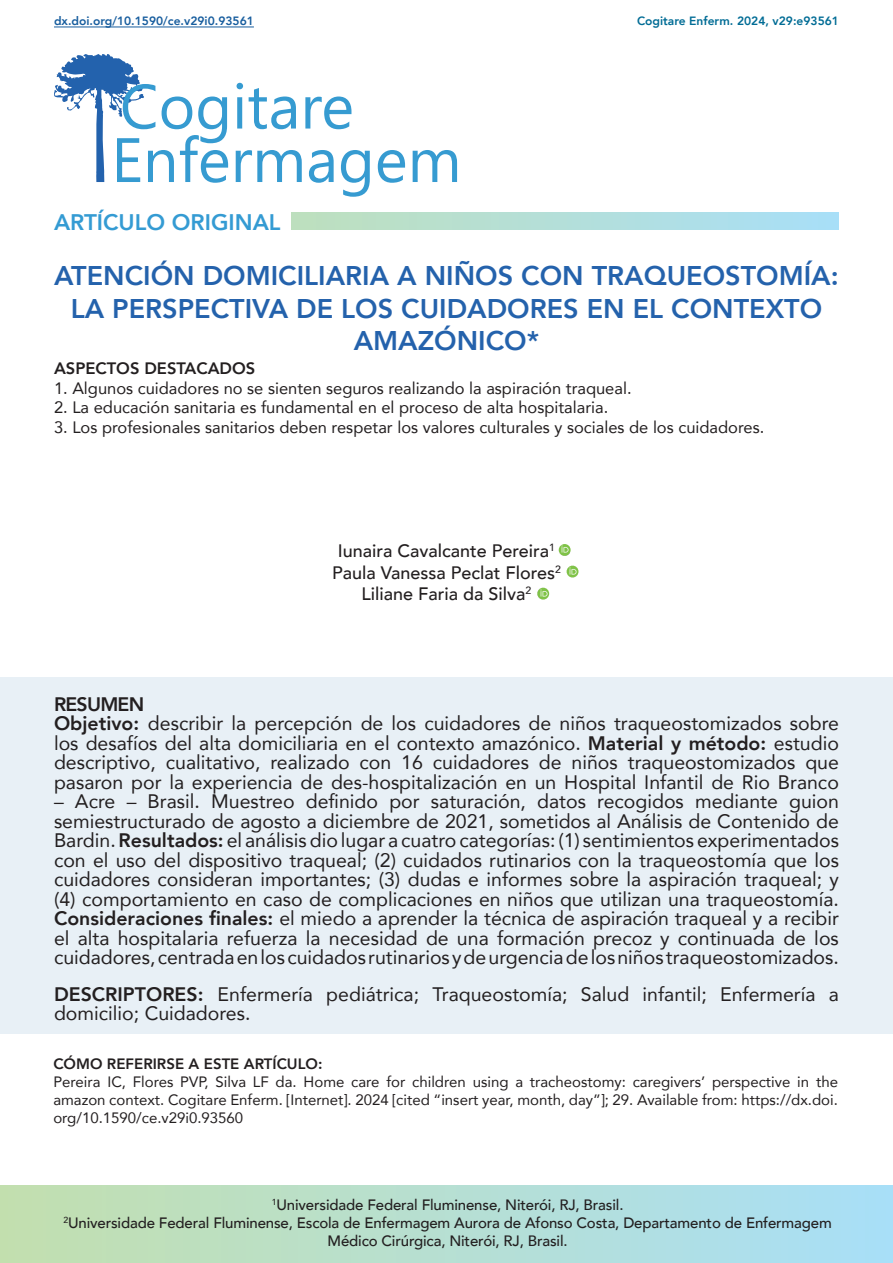
<style>
.page{position:relative;width:893px;height:1263px;background:#fff}
.page>*{position:absolute;margin:0;border:0;box-sizing:border-box;transform-origin:0 0}
.t1{font:800 27px/32.4px "Avenir";color:#2462ac;text-align:center}
.t2{font:800 22.5px "Avenir";color:#349bd3}
.t3{font:19.5px/19.5px "Avenir";color:#231f20;text-align:justify}
.t4{font:800 19.5px "Avenir";letter-spacing:-.04em;color:#231f20}
.t5{font:500 18px "Avenir";color:#231f20}
.List_Paragraph{font:16.5px "Avenir";color:#231f20}
.t6{font:800 16.5px "Avenir";color:#231f20}
.t7{font:15px/18px "Avenir";color:#231f20;text-align:justify}
.t8{font:500 15px/18px "Avenir";letter-spacing:-.01em;color:#231f20;text-align:center}
.t9{font:800 15px "Avenir";color:#231f20}
.t10{font:500 12px/18.6px "Avenir";color:#231f20;text-align:center}
.t11{font:800 12px "Avenir";color:#175d9e}
.t12{font:800 12px "Avenir";color:#006c95}
.s1{font-weight:800}
</style>
<div class="page">
<svg style="left:236px;top:150px;width:66px;height:32px"></svg>
<svg style="left:309px;top:150px;width:25px;height:33px"></svg>
<svg style="left:341px;top:150px;width:29px;height:47px"></svg>
<svg style="left:378px;top:150px;width:27px;height:33px"></svg>
<svg style="left:413px;top:150px;width:44px;height:32px"></svg>
<svg style="left:54px;top:54px;width:174px;height:129px"></svg>
<svg style="left:237px;top:83px;width:6px;height:46px"></svg>
<svg style="left:249px;top:88px;width:47px;height:41px"></svg>
<svg style="left:305px;top:97px;width:46px;height:32px"></svg>
<div style="left:292px;top:213px;width:547px;height:16px;background:linear-gradient(to right,#bee0bd,#a8dff7)"></div>
<div style="left:0;top:677px;width:893px;height:357px;background:#e8f0f6"></div>
<hr style="left:54px;top:27px;width:200px;height:1px;background:#175d9e">
<div style="left:0;top:1185px;width:893px;height:78px;background:linear-gradient(to right,#c3dfae,#a9dff7)"></div>
<svg style="left:559px;top:544px;width:12px;height:12px"></svg>
<svg style="left:567px;top:566px;width:11px;height:11px"></svg>
<svg style="left:537px;top:588px;width:12px;height:12px"></svg>
<p class="t11" style="left:54px;top:10px;width:201px">dx.doi.org/10.1590/ce.v29i0.93561</p>
<p class="t12" style="left:637px;top:10px;width:203px">Cogitare Enferm. 2024, v29:e93561</p>
<p class="t2" style="left:54px;top:201px;width:228px">ARTÍCULO ORIGINAL</p>
<p class="t1" style="left:54px;top:258px;width:786px">ATENCIÓN DOMICILIARIA A NIÑOS CON TRAQUEOSTOMÍA:<br>LA PERSPECTIVA DE LOS CUIDADORES EN EL CONTEXTO<br>AMAZÓNICO*</p>
<p class="t6" style="left:54px;top:353px;width:203px">ASPECTOS DESTACADOS</p>
<p class="List_Paragraph" style="left:54px;top:375px;width:579px">1. Algunos cuidadores no se sienten seguros realizando la aspiración traqueal.</p>
<p class="List_Paragraph" style="left:54px;top:394px;width:556px">2. La educación sanitaria es fundamental en el proceso de alta hospitalaria.</p>
<p class="List_Paragraph" style="left:54px;top:414px;width:712px">3. Los profesionales sanitarios deben respetar los valores culturales y sociales de los cuidadores.</p>
<p class="t5" style="left:338px;top:535px;width:219px">Iunaira Cavalcante Pereira<sup>1</sup></p>
<p class="t5" style="left:332px;top:557px;width:230px">Paula Vanessa Peclat Flores<sup>2</sup></p>
<p class="t5" style="left:362px;top:578px;width:171px">Liliane Faria da Silva<sup>2</sup></p>
<p class="t4" style="left:54px;top:686px;width:92px">RESUMEN</p>
<p class="t3" style="left:54px;top:713px;width:786px"><span class="s1">Objetivo:</span> describir la percepción de los cuidadores de niños traqueostomizados sobre los desafíos del alta domiciliaria en el contexto amazónico. <span class="s1">Material y método:</span> estudio descriptivo, cualitativo, realizado con 16 cuidadores de niños traqueostomizados que pasaron por la experiencia de des-hospitalización en un Hospital Infantil de Rio Branco</p>
<p class="t3" style="left:54px;top:791px;width:786px">– Acre – Brasil. Muestreo definido por saturación, datos recogidos mediante guion semiestructurado de agosto a diciembre de 2021, sometidos al Análisis de Contenido de Bardin. <span class="s1">Resultados:</span> el análisis dio lugar a cuatro categorías: (1) sentimientos experimentados con el uso del dispositivo traqueal; (2) cuidados rutinarios con la traqueostomía que los cuidadores consideran importantes; (3) dudas e informes sobre la aspiración traqueal; y (4) comportamiento en caso de complicaciones en niños que utilizan una traqueostomía.<br><span class="s1">Consideraciones finales:</span> el miedo a aprender la técnica de aspiración traqueal y a recibir el alta hospitalaria refuerza la necesidad de una formación precoz y continuada de los cuidadores, centrada en los cuidados rutinarios y de urgencia de los niños traqueostomizados.</p>
<p class="t3" style="left:54px;top:983px;width:786px"><span class="s1">DESCRIPTORES:</span> Enfermería pediátrica; Traqueostomía; Salud infantil; Enfermería a domicilio; Cuidadores.</p>
<p class="t9" style="left:53px;top:1050px;width:271px">CÓMO REFERIRSE A ESTE ARTÍCULO:</p>
<p class="t7" style="left:53px;top:1072px;width:786px">Pereira IC, Flores PVP, Silva LF da. Home care for children using a tracheostomy: caregivers’ perspective in the amazon context. Cogitare Enferm. [Internet]. 2024 [cited “insert year, month, day”]; 29. Available from: https://dx.doi. org/10.1590/ce.v29i0.93560</p>
<p class="t8" style="left:272px;top:1195px;width:353px"><sup>1</sup>Universidade Federal Fluminense, Niterói, RJ, Brasil.</p>
<p class="t8" style="left:63px;top:1213px;width:770px"><sup>2</sup>Universidade Federal Fluminense, Escola de Enfermagem Aurora de Afonso Costa, Departamento de Enfermagem<br>Médico Cirúrgica, Niterói, RJ, Brasil.</p>
<p class="t10" style="left:154px;top:1216px;width:586px">Atención domiciliaria a niños con traqueostomía: la perspectiva de los cuidadores en el contexto amazónico<br>Pereira IC, Flores PVP, Silva LF da</p>
</div>
